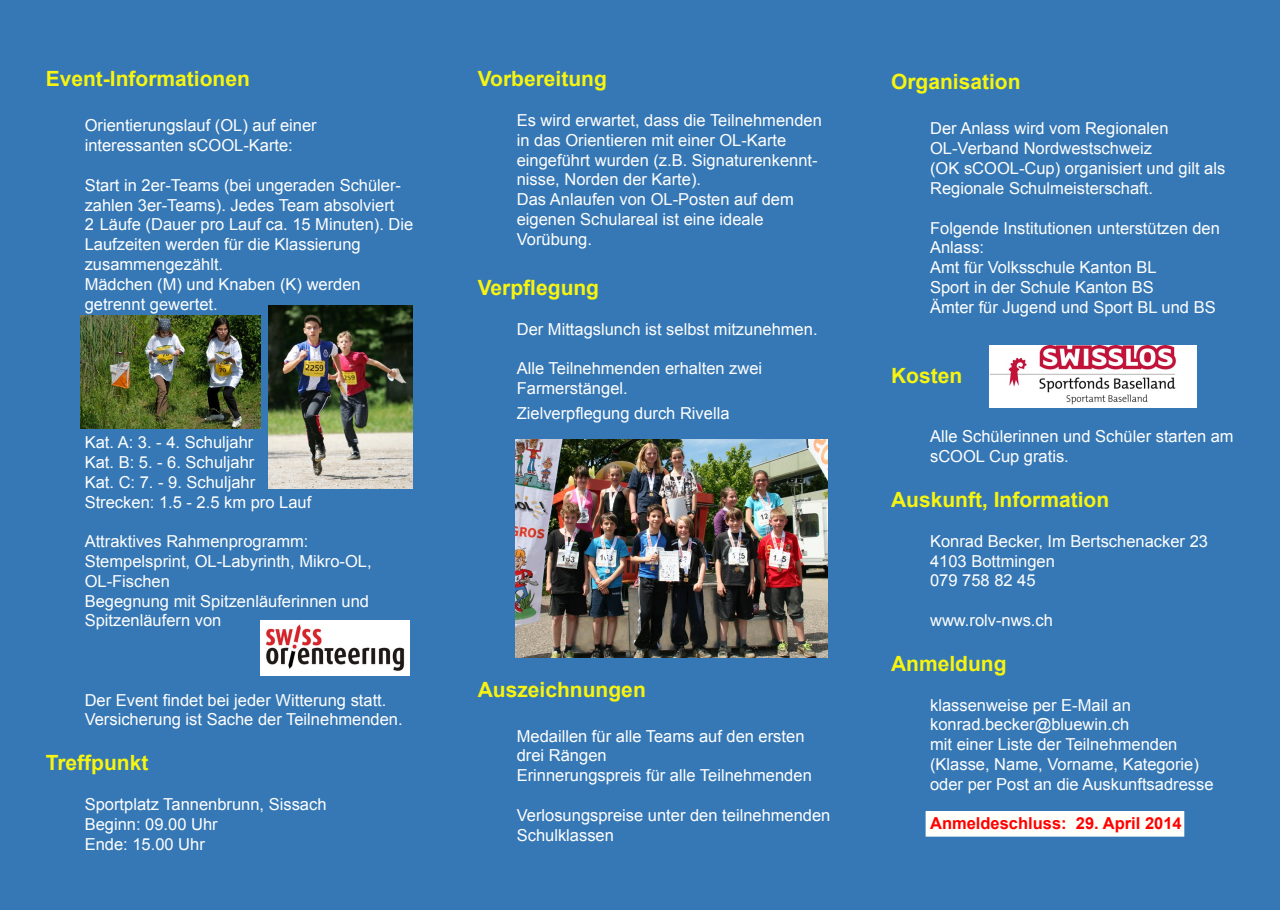
<style>
.page{position:relative;width:1280px;height:910px;background:#3678b5}
.page>*{position:absolute;margin:0;border:0;box-sizing:border-box;transform-origin:0 0}
.t1{font:700 21px "Arial";color:#f7f410}
.t2{font:16.5px/19.8px "Arial";color:#fff}
.t3{font:700 16.5px "Arial";color:#f00}
</style>
<div class="page">
<div style="left:926px;top:812px;width:257px;height:24px;background:#fffef9"></div>
<div style="left:926px;top:811px;width:258px;height:26px;border:2px solid #fff"></div>
<img style="left:269px;top:305px;width:143px;height:184px">
<img style="left:81px;top:315px;width:179px;height:114px">
<img style="left:260px;top:621px;width:149px;height:54px">
<img style="left:516px;top:439px;width:312px;height:218px">
<img style="left:990px;top:346px;width:206px;height:62px">
<p class="t1" style="left:46px;top:65px;width:206px">Event-Informationen</p>
<p class="t2" style="left:85px;top:116px;width:234px">Orientierungslauf (OL) auf einer</p>
<p class="t2" style="left:85px;top:136px;width:210px">interessanten sCOOL-Karte:</p>
<p class="t2" style="left:85px;top:175px;width:318px">Start in 2er-Teams (bei ungeraden Schüler-</p>
<p class="t2" style="left:85px;top:195px;width:311px">zahlen 3er-Teams). Jedes Team absolviert</p>
<p class="t2" style="left:85px;top:215px;width:330px">2 Läufe (Dauer pro Lauf ca. 15 Minuten). Die<br>Laufzeiten werden für die Klassierung</p>
<p class="t2" style="left:85px;top:254px;width:140px">zusammengezählt.</p>
<p class="t2" style="left:85px;top:274px;width:278px">Mädchen (M) und Knaben (K) werden getrennt gewertet.</p>
<p class="t2" style="left:85px;top:433px;width:170px">Kat. A: 3. - 4. Schuljahr</p>
<p class="t2" style="left:85px;top:452px;width:171px">Kat. B: 5. - 6. Schuljahr</p>
<p class="t2" style="left:85px;top:472px;width:172px">Kat. C: 7. - 9. Schuljahr</p>
<p class="t2" style="left:85px;top:492px;width:228px">Strecken: 1.5 - 2.5 km pro Lauf</p>
<p class="t2" style="left:85px;top:532px;width:225px">Attraktives Rahmenprogramm:</p>
<p class="t2" style="left:85px;top:551px;width:289px">Stempelsprint, OL-Labyrinth, Mikro-OL,<br>OL-Fischen</p>
<p class="t2" style="left:85px;top:591px;width:286px">Begegnung mit Spitzenläuferinnen und<br>Spitzenläufern von</p>
<p class="t2" style="left:85px;top:690px;width:303px">Der Event findet bei jeder Witterung statt.</p>
<p class="t2" style="left:85px;top:710px;width:319px">Versicherung ist Sache der Teilnehmenden.</p>
<p class="t1" style="left:46px;top:749px;width:104px">Treffpunkt</p>
<p class="t2" style="left:85px;top:794px;width:243px">Sportplatz Tannenbrunn, Sissach</p>
<p class="t2" style="left:85px;top:814px;width:134px">Beginn: 09.00 Uhr</p>
<p class="t2" style="left:85px;top:834px;width:122px">Ende: 15.00 Uhr</p>
<p class="t1" style="left:478px;top:65px;width:131px">Vorbereitung</p>
<p class="t2" style="left:517px;top:110px;width:307px">Es wird erwartet, dass die Teilnehmenden in das Orientieren mit einer OL-Karte</p>
<p class="t2" style="left:517px;top:150px;width:302px">eingeführt wurden (z.B. Signaturenkennt&shy;nisse, Norden der Karte).</p>
<p class="t2" style="left:517px;top:190px;width:278px">Das Anlaufen von OL-Posten auf dem</p>
<p class="t2" style="left:517px;top:209px;width:248px">eigenen Schulareal ist eine ideale</p>
<p class="t2" style="left:517px;top:229px;width:77px">Vorübung.</p>
<p class="t1" style="left:478px;top:274px;width:123px">Verpflegung</p>
<p class="t2" style="left:517px;top:319px;width:302px">Der Mittagslunch ist selbst mitzunehmen.</p>
<p class="t2" style="left:517px;top:359px;width:247px">Alle Teilnehmenden erhalten zwei</p>
<p class="t2" style="left:517px;top:379px;width:112px">Farmerstängel.</p>
<p class="t2" style="left:517px;top:404px;width:214px">Zielverpflegung durch Rivella</p>
<p class="t1" style="left:478px;top:675px;width:170px">Auszeichnungen</p>
<p class="t2" style="left:517px;top:726px;width:289px">Medaillen für alle Teams auf den ersten drei Rängen</p>
<p class="t2" style="left:517px;top:766px;width:297px">Erinnerungspreis für alle Teilnehmenden</p>
<p class="t2" style="left:517px;top:805px;width:315px">Verlosungspreise unter den teilnehmenden<br>Schulklassen</p>
<p class="t1" style="left:891px;top:68px;width:131px">Organisation</p>
<p class="t2" style="left:930px;top:119px;width:240px">Der Anlass wird vom Regionalen</p>
<p class="t2" style="left:930px;top:139px;width:223px">OL-Verband Nordwestschweiz</p>
<p class="t2" style="left:930px;top:159px;width:297px">(OK sCOOL-Cup) organisiert und gilt als</p>
<p class="t2" style="left:930px;top:178px;width:224px">Regionale Schulmeisterschaft.</p>
<p class="t2" style="left:930px;top:218px;width:291px">Folgende Institutionen unterstützen den<br>Anlass:</p>
<p class="t2" style="left:930px;top:258px;width:228px">Amt für Volksschule Kanton BL</p>
<p class="t2" style="left:930px;top:277px;width:225px">Sport in der Schule Kanton BS</p>
<p class="t2" style="left:930px;top:297px;width:287px">Ämter für Jugend und Sport BL und BS</p>
<p class="t1" style="left:891px;top:362px;width:73px">Kosten</p>
<p class="t2" style="left:930px;top:427px;width:305px">Alle Schülerinnen und Schüler starten am sCOOL Cup gratis.</p>
<p class="t1" style="left:891px;top:486px;width:220px">Auskunft, Information</p>
<p class="t2" style="left:930px;top:531px;width:279px">Konrad Becker, Im Bertschenacker 23</p>
<p class="t2" style="left:930px;top:551px;width:126px">4103 Bottmingen</p>
<p class="t2" style="left:930px;top:571px;width:107px">079 758 82 45</p>
<p class="t2" style="left:930px;top:610px;width:124px">www.rolv-nws.ch</p>
<p class="t1" style="left:891px;top:650px;width:117px">Anmeldung</p>
<p class="t2" style="left:930px;top:695px;width:202px">klassenweise per E-Mail an</p>
<p class="t2" style="left:930px;top:715px;width:201px">konrad.becker@bluewin.ch</p>
<p class="t2" style="left:930px;top:735px;width:249px">mit einer Liste der Teilnehmenden</p>
<p class="t2" style="left:930px;top:754px;width:270px">(Klasse, Name, Vorname, Kategorie)</p>
<p class="t2" style="left:930px;top:774px;width:285px">oder per Post an die Auskunftsadresse</p>
<p class="t3" style="left:930px;top:813px;width:253px">Anmeldeschluss: 29. April 2014</p>
</div>
